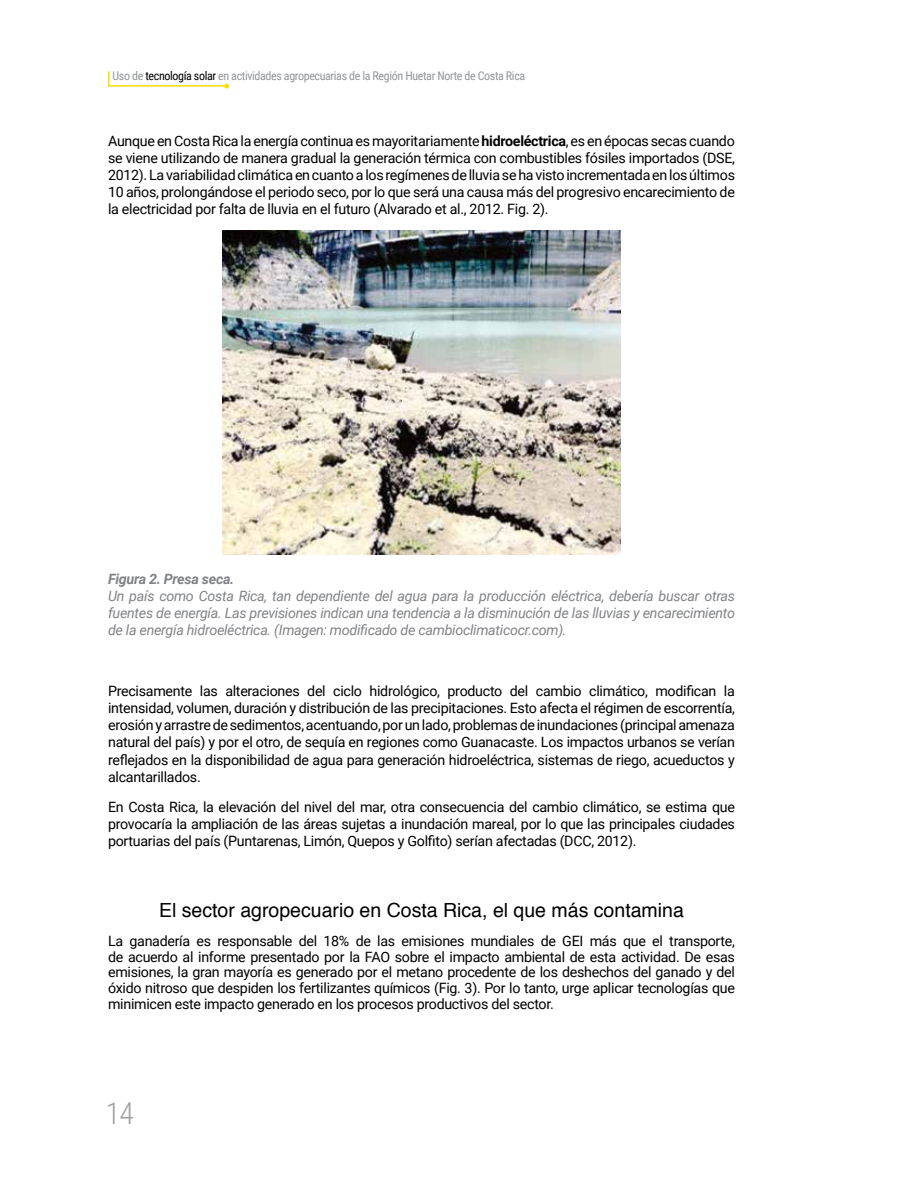
<style>
.page{position:relative;width:897px;height:1188px;background:#fff}
.page>*{position:absolute;margin:0;border:0;box-sizing:border-box;transform-origin:0 0}
.t1{font:300 30px "Roboto Condensed";color:#9d9fa2}
.t2{font:19.5px "Helvetica";color:#000}
.t3{font:14.25px/17.1px "Roboto";letter-spacing:-.02em;color:#000;text-align:justify}
.t4{font:italic 14.25px/17.1px "Roboto";letter-spacing:-.02em;color:#808285;text-align:justify}
.t5{font:italic 700 14.25px "Roboto";letter-spacing:-.02em;color:#808285}
.t6{font:12px "Roboto Condensed";letter-spacing:-.03em;color:#939598}
.s1{color:#000}
.s2{font-weight:700}
</style>
<div class="page">
<svg style="left:108px;top:71px;width:122px;height:18px"></svg>
<img style="left:222px;top:230px;width:398px;height:324px">
<p class="t6" style="left:112px;top:67px;width:414px">Uso de <span class="s1">tecnología solar</span> en actividades agropecuarias de la Región Huetar Norte de Costa Rica</p>
<p class="t3" style="left:108px;top:132px;width:628px">Aunque en Costa Rica la energía continua es mayoritariamente <span class="s2">hidroeléctrica</span>, es en épocas secas cuando se viene utilizando de manera gradual la generación térmica con combustibles fósiles importados (DSE, 2012). La variabilidad climática en cuanto a los regímenes de lluvia se ha visto incrementada en los últimos 10 años, prolongándose el periodo seco, por lo que será una causa más del progresivo encarecimiento de la electricidad por falta de lluvia en el futuro (Alvarado et al., 2012. Fig. 2).</p>
<p class="t5" style="left:108px;top:569px;width:128px">Figura 2. Presa seca.</p>
<p class="t4" style="left:108px;top:587px;width:628px">Un país como Costa Rica, tan dependiente del agua para la producción eléctrica, debería buscar otras fuentes de energía. Las previsiones indican una tendencia a la disminución de las lluvias y encarecimiento de la energía hidroeléctrica. (Imagen: modificado de cambioclimaticocr.com).</p>
<p class="t3" style="left:108px;top:682px;width:628px">Precisamente las alteraciones del ciclo hidrológico, producto del cambio climático, modifican la intensidad, volumen, duración y distribución de las precipitaciones. Esto afecta el régimen de escorrentía, erosión y arrastre de sedimentos, acentuando, por un lado, problemas de inundaciones (principal amenaza natural del país) y por el otro, de sequía en regiones como Guanacaste. Los impactos urbanos se verían reflejados en la disponibilidad de agua para generación hidroeléctrica, sistemas de riego, acueductos y alcantarillados.</p>
<p class="t3" style="left:108px;top:798px;width:628px">En Costa Rica, la elevación del nivel del mar, otra consecuencia del cambio climático, se estima que provocaría la ampliación de las áreas sujetas a inundación mareal, por lo que las principales ciudades portuarias del país (Puntarenas, Limón, Quepos y Golfito) serían afectadas (DCC, 2012).</p>
<h2 class="t2" style="left:159px;top:895px;width:526px">El sector agropecuario en Costa Rica, el que más contamina</h2>
<p class="t3" style="left:108px;top:933px;width:628px;line-height:15.8px">La ganadería es responsable del 18% de las emisiones mundiales de GEI más que el transporte, de acuerdo al informe presentado por la FAO sobre el impacto ambiental de esta actividad. De esas emisiones, la gran mayoría es generado por el metano procedente de los deshechos del ganado y del óxido nitroso que despiden los fertilizantes químicos (Fig. 3). Por lo tanto, urge aplicar tecnologías que minimicen este impacto generado en los procesos productivos del sector.</p>
<h1 class="t1" style="left:106px;top:1092px;width:30px">14</h1>
</div>
